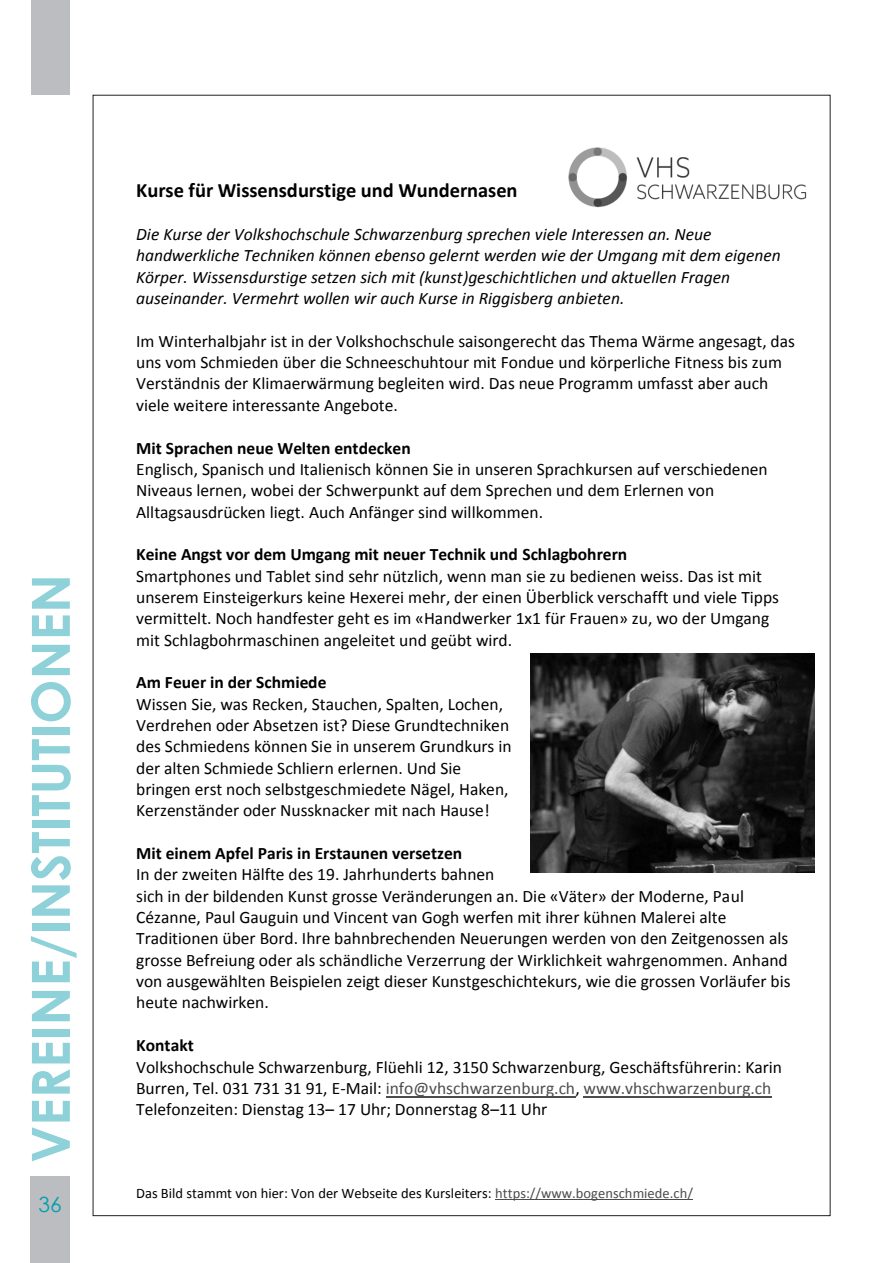
<style>
.page{position:relative;width:892px;height:1263px;background:#fff}
.page>*{position:absolute;margin:0;border:0;box-sizing:border-box;transform-origin:0 0}
.Kapitelüberschrift{font:700 52.65px "Century Gothic";color:#8ed1d9}
.t1{font:21px "Century Gothic";color:#00a0b0}
.t2{font:700 20.4px "Calibri";color:#000}
.t3{font:17.4px/21.3px "Calibri";color:#000}
.t4{font:italic 17.4px/21.3px "Calibri";color:#000}
.t5{font:14.55px "Calibri";color:#000}
.s1{font-weight:700}
.s2{color:#4c4c4c}
</style>
<div class="page">
<div style="left:31px;top:0;width:39px;height:95px;background:#bcbdc0"></div>
<div style="left:30px;top:1175px;width:40px;height:87px;background:#bcbdc0"></div>
<hr style="left:385px;top:1095px;width:190px;height:1px;background:#4c4c4c">
<hr style="left:583px;top:1095px;width:188px;height:1px;background:#4c4c4c">
<hr style="left:495px;top:1199px;width:197px;height:1px;background:#4c4c4c">
<img style="left:530px;top:653px;width:283px;height:219px">
<img style="left:568px;top:147px;width:239px;height:61px">
<p class="Kapitelüberschrift" style="left:18px;top:1162px;width:590px;rotate:-90deg">VEREINE/INSTITUTIONEN</p>
<p class="t1" style="left:39px;top:1190px;width:25px">36</p>
<p class="t2" style="left:136px;top:175px;width:382px">Kurse für Wissensdurstige und Wundernasen</p>
<p class="t4" style="left:136px;top:223px;width:646px">Die Kurse der Volkshochschule Schwarzenburg sprechen viele Interessen an. Neue handwerkliche Techniken können ebenso gelernt werden wie der Umgang mit dem eigenen Körper. Wissensdurstige setzen sich mit (kunst)geschichtlichen und aktuellen Fragen auseinander. Vermehrt wollen wir auch Kurse in Riggisberg anbieten.</p>
<p class="t3" style="left:136px;top:330px;width:660px">Im Winterhalbjahr ist in der Volkshochschule saisongerecht das Thema Wärme angesagt, das uns vom Schmieden über die Schneeschuhtour mit Fondue und körperliche Fitness bis zum Verständnis der Klimaerwärmung begleiten wird. Das neue Programm umfasst aber auch viele weitere interessante Angebote.</p>
<p class="t3" style="left:136px;top:436px;width:632px"><span class="s1">Mit Sprachen neue Welten entdecken<br></span>Englisch, Spanisch und Italienisch können Sie in unseren Sprachkursen auf verschiedenen Niveaus lernen, wobei der Schwerpunkt auf dem Sprechen und dem Erlernen von Alltagsausdrücken liegt. Auch Anfänger sind willkommen.</p>
<p class="t3" style="left:136px;top:543px;width:644px"><span class="s1">Keine Angst vor dem Umgang mit neuer Technik und Schlagbohrern<br></span>Smartphones und Tablet sind sehr nützlich, wenn man sie zu bedienen weiss. Das ist mit unserem Einsteigerkurs keine Hexerei mehr, der einen Überblick verschafft und viele Tipps vermittelt. Noch handfester geht es im «Handwerker 1x1 für Frauen» zu, wo der Umgang mit Schlagbohrmaschinen angeleitet und geübt wird.</p>
<p class="t3" style="left:136px;top:671px;width:377px"><span class="s1">Am Feuer in der Schmiede<br></span>Wissen Sie, was Recken, Stauchen, Spalten, Lochen, Verdrehen oder Absetzen ist? Diese Grundtechniken des Schmiedens können Sie in unserem Grundkurs in der alten Schmiede Schliern erlernen. Und Sie bringen erst noch selbstgeschmiedete Nägel, Haken, Kerzenständer oder Nussknacker mit nach Hause!</p>
<p class="t3" style="left:136px;top:842px;width:655px"><span class="s1">Mit einem Apfel Paris in Erstaunen versetzen<br></span>In der zweiten Hälfte des 19. Jahrhunderts bahnen<br>sich in der bildenden Kunst grosse Veränderungen an. Die «Väter» der Moderne, Paul Cézanne, Paul Gauguin und Vincent van Gogh werfen mit ihrer kühnen Malerei alte Traditionen über Bord. Ihre bahnbrechenden Neuerungen werden von den Zeitgenossen als grosse Befreiung oder als schändliche Verzerrung der Wirklichkeit wahrgenommen. Anhand von ausgewählten Beispielen zeigt dieser Kunstgeschichtekurs, wie die grossen Vorläufer bis heute nachwirken.</p>
<p class="t3" style="left:136px;top:1034px;width:647px"><span class="s1">Kontakt<br></span>Volkshochschule Schwarzenburg, Flüehli 12, 3150 Schwarzenburg, Geschäftsführerin: Karin Burren, Tel. 031 731 31 91, E-Mail: <span class="s2">info@vhschwarzenburg.ch</span>, <span class="s2">www.vhschwarzenburg.ch </span>Telefonzeiten: Dienstag 13– 17 Uhr; Donnerstag 8–11 Uhr</p>
<p class="t5" style="left:136px;top:1182px;width:558px">Das Bild stammt von hier: Von der Webseite des Kursleiters: <span class="s2">https://www.bogenschmiede.ch/</span></p>
</div>
